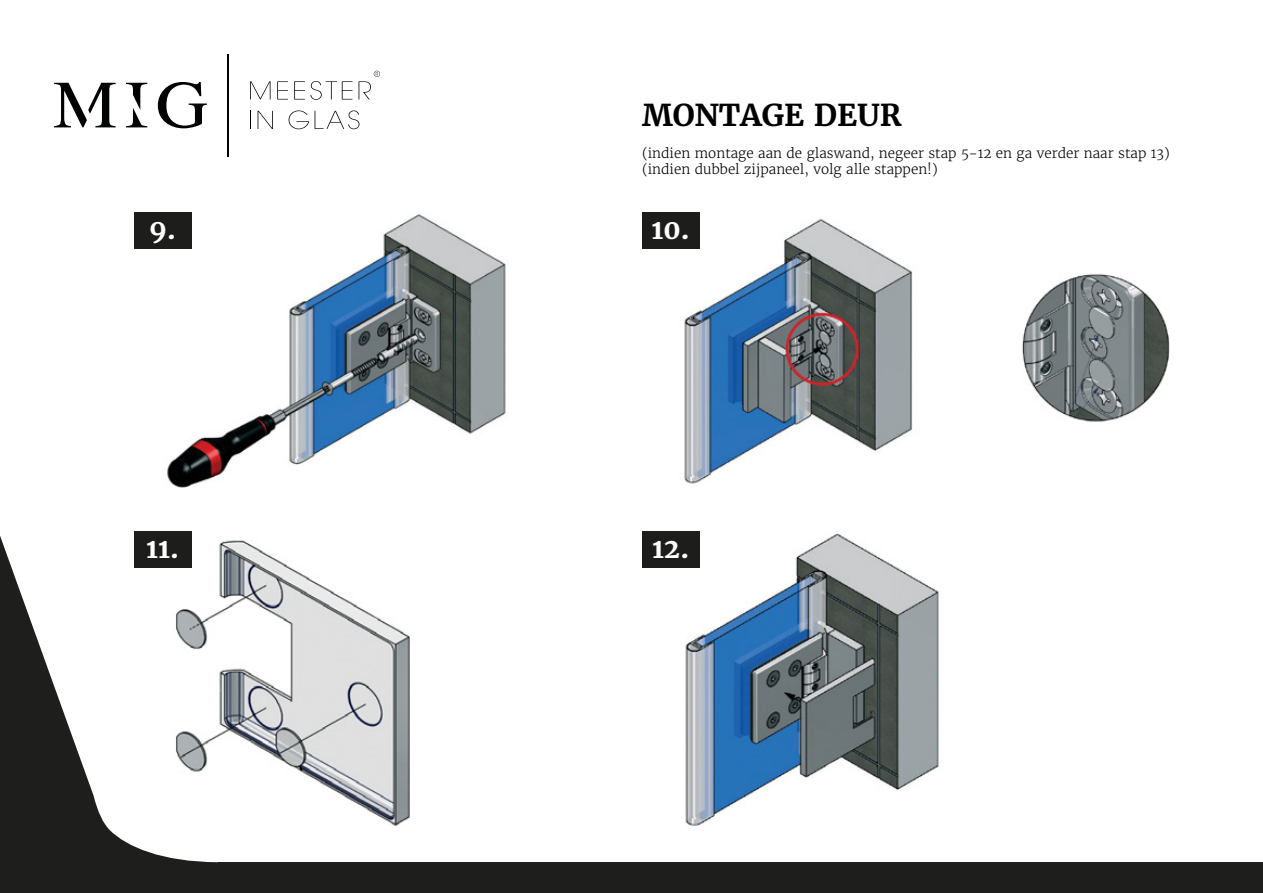
<style>
.page{position:relative;width:1263px;height:893px;background:#fff}
.page>*{position:absolute;margin:0;border:0;box-sizing:border-box;transform-origin:0 0}
.t1{font:700 30px "Merriweather";color:#000}
.t2{font:700 27px "Merriweather";color:#fff}
.t3{font:300 13.5px/16.2px "Merriweather";color:#000}
</style>
<div class="page">
<svg style="left:0;top:536px;width:219px;height:357px"></svg>
<div style="left:219px;top:862px;width:1044px;height:31px;background:#1e1e1c"></div>
<svg style="left:250px;top:81px;width:21px;height:19px"></svg>
<svg style="left:277px;top:81px;width:11px;height:19px"></svg>
<svg style="left:294px;top:81px;width:58px;height:19px"></svg>
<svg style="left:250px;top:111px;width:1px;height:18px"></svg>
<svg style="left:258px;top:111px;width:15px;height:18px"></svg>
<svg style="left:289px;top:110px;width:20px;height:19px"></svg>
<svg style="left:315px;top:110px;width:44px;height:19px"></svg>
<hr style="left:227px;top:54px;width:1px;height:102px;background:#010202">
<svg style="left:54px;top:83px;width:62px;height:44px"></svg>
<svg style="left:126px;top:83px;width:21px;height:44px"></svg>
<svg style="left:158px;top:82px;width:49px;height:46px"></svg>
<svg style="left:359px;top:71px;width:21px;height:29px"></svg>
<img style="left:684px;top:213px;width:486px;height:271px">
<img style="left:167px;top:214px;width:339px;height:274px">
<div style="left:134px;top:213px;width:58px;height:36px;background:#1d1d1b"></div>
<div style="left:642px;top:213px;width:57px;height:36px;background:#1d1d1b"></div>
<img style="left:164px;top:536px;width:246px;height:293px">
<div style="left:134px;top:531px;width:58px;height:37px;background:#1d1d1b"></div>
<img style="left:685px;top:531px;width:254px;height:295px">
<div style="left:642px;top:531px;width:57px;height:37px;background:#1d1d1b"></div>
<h1 class="t1" style="left:642px;top:96px;width:261px">MONTAGE DEUR</h1>
<p class="t3" style="left:642px;top:145px;width:529px">(indien montage aan de glaswand, negeer stap 5-12 en ga verder naar stap 13) (indien dubbel zijpaneel, volg alle stappen!)</p>
<h2 class="t2" style="left:149px;top:212px;width:29px">9.</h2>
<h2 class="t2" style="left:651px;top:212px;width:40px">10.</h2>
<h2 class="t2" style="left:146px;top:531px;width:35px">11.</h2>
<h2 class="t2" style="left:652px;top:531px;width:39px">12.</h2>
</div>
